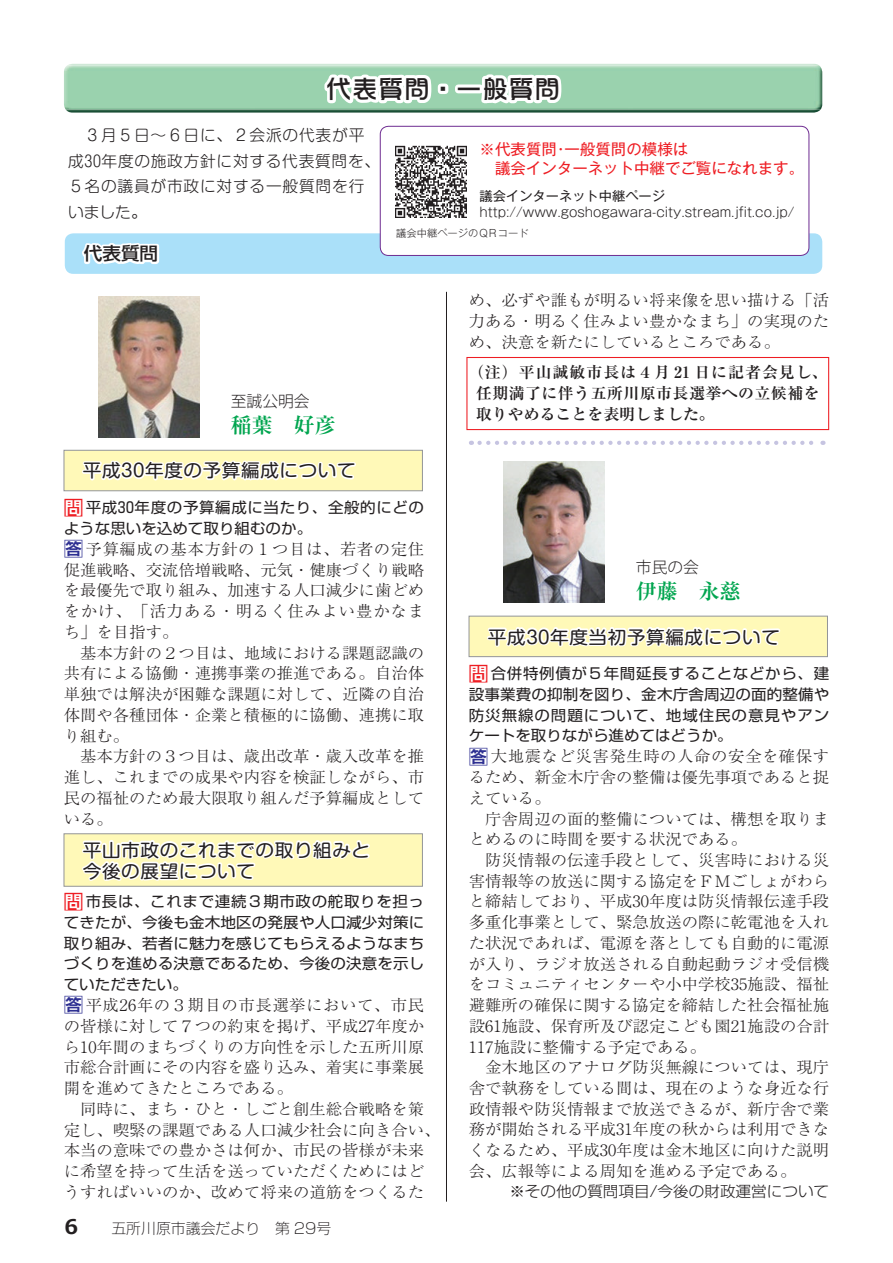
<style>
.page{position:relative;width:893px;height:1263px;background:#fff}
.page>*{position:absolute;margin:0;border:0;box-sizing:border-box;transform-origin:0 0}
.t1{font:25.5px "DFPOP Mix W5 WING RKSJ H";letter-spacing:-.01em;color:#231f20}
.t2{font:700 21px "Ryumin Pro";color:#00a54f}
.t3{font:700 20.25px "Meiryo";color:#231f20}
.t4{font:17.85px/21.3px "Shin M Go Pro";letter-spacing:.03em;color:#231f20;scale:1.05 1}
.t5{font:500 17.85px "Shin Go Pro";color:#231f20;scale:1.05 1}
.t6{font:300 15.75px/20.7px "Ryumin Pro";color:#231f20;scale:1.04 1}
.t7{font:300 15.75px "Koz Go Pro";color:#231f20}
.t8{font:300 15.6px/25.5px "Shin M Go Pro";letter-spacing:.05em;color:#231f20}
.t9{font:700 15.6px/21px "Ryumin Pro";letter-spacing:.03em;color:#231f20}
.t10{font:15.3px/19.5px "Gothic MB101 Pro";color:#ee1d23}
.t11{font:300 15px "Shin Go Pro";color:#231f20;scale:1.04 1}
.t12{font:14.85px/20.7px "Shin Go Pro";letter-spacing:.01em;color:#231f20;text-align:justify;scale:1.05 1}
.t13{font:14.85px/20.7px "Shin Go Pro";letter-spacing:.04em;color:#231f20;scale:1.05 1}
.t14{font:300 expanded 14.85px "Shin Go Pro";color:#231f20}
.t15{font:300 13.05px "Gothic MB101 Pro";color:#231f20}
.t16{font:13.05px "Gothic MB101 Pro";color:#231f20}
.t17{font:300 10.2px "Gothic MB101 Pro";color:#231f20}
.s1{font-family:"Shin Go Pro De";font-weight:700;font-size:19.35px;color:#ee1d23}
.s2{font-family:"Shin Go Pro De";font-weight:700;font-size:19.35px;color:#2e3092}
</style>
<div class="page">
<hr style="left:446px;top:292px;width:1px;height:909px;background:#231f20">
<div style="left:65px;top:233px;width:757px;height:41px;background:#aae0f9;border-radius:9px"></div>
<svg style="left:82px;top:243px;width:78px;height:21px;background:#f4fbfe"></svg>
<div style="left:64px;top:450px;width:359px;height:41px;background:#fff9b8;border:1px solid #939598"></div>
<svg style="left:80px;top:398px;width:277px;height:93px"></svg>
<img style="left:98px;top:296px;width:101px;height:141px">
<div style="left:64px;top:833px;width:359px;height:53px;background:#fff9b8;border:1px solid #939598"></div>
<svg style="left:80px;top:833px;width:291px;height:48px"></svg>
<div style="left:466px;top:357px;width:363px;height:73px;border:1px solid #ee1d23"></div>
<svg style="left:479px;top:441px;width:344px;height:4px"></svg>
<div style="left:469px;top:616px;width:359px;height:41px;background:#fff9b8;border:1px solid #939598"></div>
<svg style="left:485px;top:564px;width:297px;height:94px"></svg>
<img style="left:503px;top:462px;width:101px;height:140px">
<img style="left:66px;top:110px;width:754px;height:3px">
<img style="left:64px;top:65px;width:758px;height:45px">
<svg style="left:321px;top:69px;width:115px;height:42px"></svg>
<div style="left:455px;top:84px;width:28px;height:9px;border:6px solid #fff"></div>
<svg style="left:476px;top:71px;width:90px;height:38px"></svg>
<div style="left:380px;top:126px;width:429px;height:129px;background:#fff;border-radius:8px"></div>
<div style="left:380px;top:126px;width:429px;height:130px;border:1px solid #6e2c91;border-radius:8px"></div>
<img style="left:395px;top:146px;width:72px;height:71px">
<h1 class="t1" style="left:326px;top:76px;width:236px">代表質問・一般質問</h1>
<p class="t8" style="left:68px;top:121px;width:314px">　３月５日～６日に、２会派の代表が平成30年度の施政方針に対する代表質問を、<br>５名の議員が市政に対する一般質問を行いました。</p>
<p class="t17" style="left:396px;top:225px;width:134px">議会中継ページのＱＲコード</p>
<p class="t10" style="left:480px;top:137px;width:326px">※代表質問・一般質問の模様は<br>　議会インターネット中継でご覧になれます。</p>
<p class="t16" style="left:480px;top:185px;width:187px">議会インターネット中継ページ</p>
<p class="t15" style="left:480px;top:202px;width:316px">http://www.goshogawara-city.stream.jfit.co.jp/</p>
<p class="t5" style="left:84px;top:239px;width:72px">代表質問</p>
<p class="t7" style="left:231px;top:391px;width:80px">至誠公明会</p>
<h2 class="t2" style="left:231px;top:408px;width:106px">稲葉　好彦</h2>
<p class="t4" style="left:83px;top:458px;width:261px">平成30年度の予算編成について</p>
<p class="t13" style="left:64px;top:495px;width:345px"><span class="s1">問</span>平成₃₀年度の予算編成に当たり、全般的にどのような思いを込めて取り組むのか。</p>
<p class="t6" style="left:64px;top:537px;width:348px"><span class="s2">答</span>予算編成の基本方針の１つ目は、若者の定住促進戦略、交流倍増戦略、元気・健康づくり戦略を最優先で取り組み、加速する人口減少に歯どめをかけ、「活力ある・明るく住みよい豊かなまち」を目指す。<br>　基本方針の２つ目は、地域における課題認識の共有による協働・連携事業の推進である。自治体単独では解決が困難な課題に対して、近隣の自治体間や各種団体・企業と積極的に協働、連携に取り組む。<br>　基本方針の３つ目は、歳出改革・歳入改革を推進し、これまでの成果や内容を検証しながら、市民の福祉のため最大限取り組んだ予算編成としている。</p>
<p class="t4" style="left:83px;top:837px;width:275px">平山市政のこれまでの取り組みと今後の展望について</p>
<p class="t12" style="left:64px;top:889px;width:345px"><span class="s1">問</span>市長は、これまで連続３期市政の舵取りを担ってきたが、今後も金木地区の発展や人口減少対策に取り組み、若者に魅力を感じてもらえるようなまちづくりを進める決意であるため、今後の決意を示していただきたい。</p>
<p class="t6" style="left:64px;top:994px;width:364px"><span class="s2">答</span>平成26年の３期目の市長選挙において、市民の皆様に対して７つの約束を掲げ、平成27年度から10年間のまちづくりの方向性を示した五所川原市総合計画にその内容を盛り込み、着実に事業展開を進めてきたところである。<br>　同時に、まち・ひと・しごと創生総合戦略を策定し、喫緊の課題である人口減少社会に向き合い、本当の意味での豊かさは何か、市民の皆様が未来に希望を持って生活を送っていただくためにはどうすればいいのか、改めて将来の道筋をつくるた</p>
<p class="t3" style="left:64px;top:1212px;width:15px">6</p>
<p class="t14" style="left:111px;top:1216px;width:221px">五所川原市議会だより　第 29号</p>
<p class="t6" style="left:469px;top:289px;width:348px;text-align:justify">め、必ずや誰もが明るい将来像を思い描ける「活力ある・明るく住みよい豊かなまち」の実現のため、決意を新たにしているところである。</p>
<p class="t9" style="left:476px;top:361px;width:353px;text-indent:-8px">（注）平山誠敏市長は４月 ₂₁ 日に記者会見し、任期満了に伴う五所川原市長選挙への立候補を取りやめることを表明しました。</p>
<p class="t7" style="left:636px;top:557px;width:64px">市民の会</p>
<h2 class="t2" style="left:636px;top:574px;width:106px">伊藤　永慈</h2>
<p class="t4" style="left:488px;top:624px;width:280px">平成30年度当初予算編成について</p>
<p class="t12" style="left:469px;top:661px;width:345px"><span class="s1">問</span>合併特例債が５年間延長することなどから、建設事業費の抑制を図り、金木庁舎周辺の面的整備や防災無線の問題について、地域住民の意見やアンケートを取りながら進めてはどうか。</p>
<p class="t6" style="left:469px;top:745px;width:348px"><span class="s2">答</span>大地震など災害発生時の人命の安全を確保するため、新金木庁舎の整備は優先事項であると捉えている。<br>　庁舎周辺の面的整備については、構想を取りまとめるのに時間を要する状況である。<br>　防災情報の伝達手段として、災害時における災害情報等の放送に関する協定をＦＭごしょがわらと締結しており、平成30年度は防災情報伝達手段多重化事業として、緊急放送の際に乾電池を入れた状況であれば、電源を落としても自動的に電源が入り、ラジオ放送される自動起動ラジオ受信機をコミュニティセンターや小中学校35施設、福祉避難所の確保に関する協定を締結した社会福祉施設61施設、保育所及び認定こども園21施設の合計<br>117施設に整備する予定である。<br>　金木地区のアナログ防災無線については、現庁舎で執務をしている間は、現在のような身近な行政情報や防災情報まで放送できるが、新庁舎で業務が開始される平成31年度の秋からは利用できなくなるため、平成30年度は金木地区に向けた説明会、広報等による周知を進める予定である。</p>
<p class="t11" style="left:494px;top:1179px;width:324px">　※その他の質問項目/今後の財政運営について</p>
</div>
